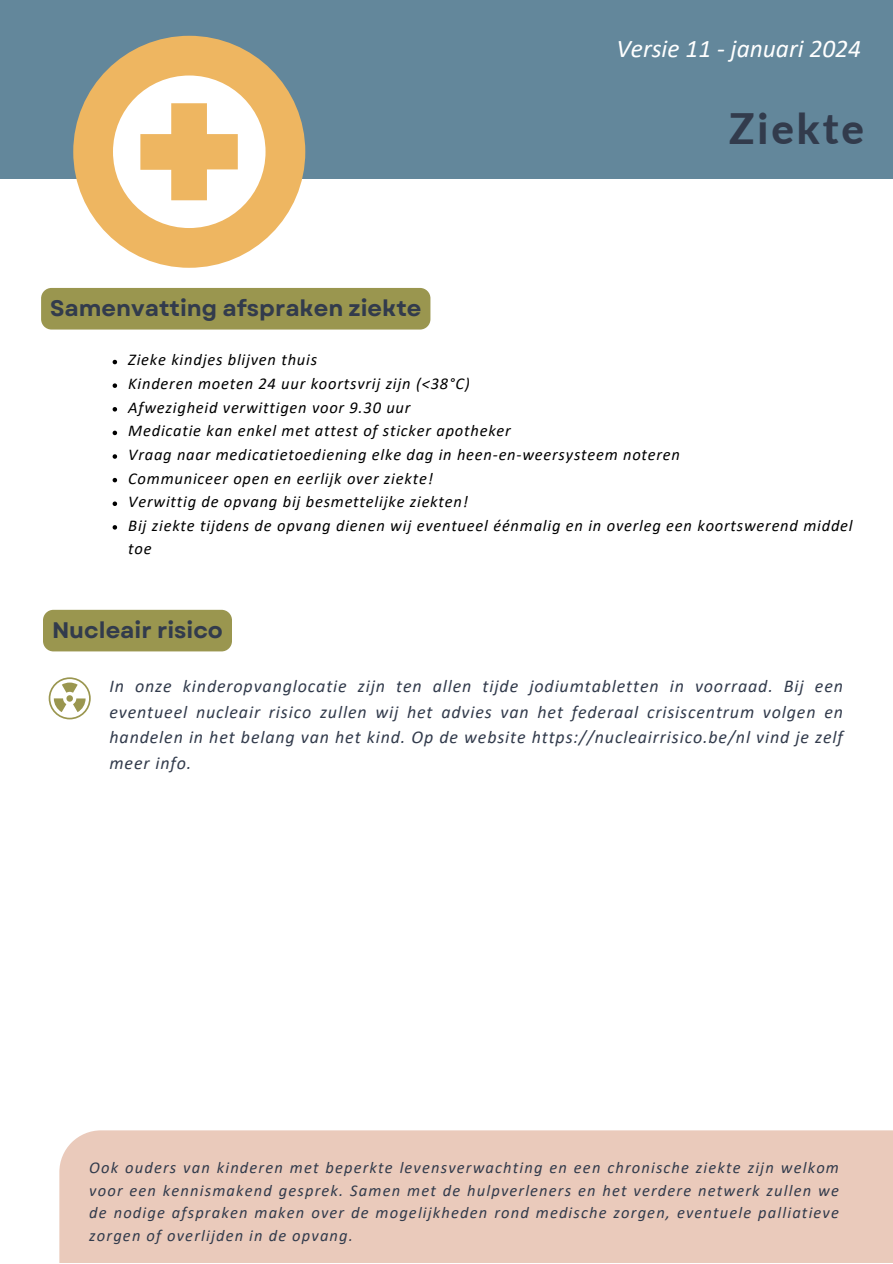
<style>
.page{position:relative;width:893px;height:1264px;background:#fff}
.page>*{position:absolute;margin:0;border:0;box-sizing:border-box;transform-origin:0 0}
.t1{font:800 42px "Lato";letter-spacing:.07em;color:#323b4c}
.t2{font:italic 25.5px "Calibri";color:#fff}
.t3{font:700 22.5px "Garet";color:#323b4c}
.t4{font:italic 18px/25.8px "Calibri";letter-spacing:.045em;color:#323b4c;text-align:justify}
.t5{font:italic 16.5px/23.5px "Calibri";letter-spacing:.045em;color:#000}
.t6{font:italic 16.5px/22.5px "Calibri";letter-spacing:.07em;color:#323b4c;text-align:justify}
</style>
<div class="page">
<svg style="left:49px;top:677px;width:41px;height:42px"></svg>
<div style="left:41px;top:288px;width:389px;height:41px;background:#9a964f"></div>
<svg style="left:113px;top:360px;width:4px;height:4px"></svg>
<svg style="left:113px;top:383px;width:4px;height:5px"></svg>
<svg style="left:113px;top:407px;width:4px;height:4px"></svg>
<svg style="left:113px;top:430px;width:4px;height:5px"></svg>
<svg style="left:113px;top:454px;width:4px;height:5px"></svg>
<svg style="left:113px;top:478px;width:4px;height:4px"></svg>
<svg style="left:113px;top:501px;width:4px;height:5px"></svg>
<svg style="left:113px;top:525px;width:4px;height:4px"></svg>
<div style="left:43px;top:610px;width:189px;height:41px;background:#9a964f;border-radius:10px"></div>
<div style="left:59px;top:1130px;width:833px;height:132px;background:#eacabb"></div>
<div style="left:0;top:0;width:892px;height:179px;background:#63879b"></div>
<div style="left:73px;top:36px;width:232px;height:232px;background:#eeb661;border-radius:50%"></div>
<svg style="left:113px;top:75px;width:152px;height:153px"></svg>
<p class="t2" style="left:616px;top:38px;width:246px">Versie 11 - januari 2024</p>
<p class="t1" style="left:729px;top:102px;width:136px">Ziekte</p>
<p class="t3" style="left:50px;top:292px;width:373px">Samenvatting afspraken ziekte</p>
<p class="t5" style="left:128px;top:349px;width:190px">Zieke kindjes blijven thuis</p>
<p class="t5" style="left:128px;top:373px;width:343px">Kinderen moeten 24 uur koortsvrij zijn (&lt;38°C)</p>
<p class="t5" style="left:128px;top:397px;width:284px">Afwezigheid verwittigen voor 9.30 uur</p>
<p class="t5" style="left:128px;top:420px;width:384px">Medicatie kan enkel met attest of sticker apotheker</p>
<p class="t5" style="left:128px;top:444px;width:553px">Vraag naar medicatietoediening elke dag in heen-en-weersysteem noteren</p>
<p class="t5" style="left:128px;top:467px;width:306px">Communiceer open en eerlijk over ziekte!</p>
<p class="t5" style="left:128px;top:491px;width:341px">Verwittig de opvang bij besmettelijke ziekten!</p>
<p class="t5" style="left:128px;top:515px;width:725px">Bij ziekte tijdens de opvang dienen wij eventueel éénmalig en in overleg een koortswerend middel toe</p>
<p class="t3" style="left:52px;top:614px;width:172px">Nucleair risico</p>
<p class="t4" style="left:109px;top:674px;width:735px">In onze kinderopvanglocatie zijn ten allen tijde jodiumtabletten in voorraad. Bij een eventueel nucleair risico zullen wij het advies van het federaal crisiscentrum volgen en handelen in het belang van het kind. Op de website https://nucleairrisico.be/nl vind je zelf meer info.</p>
<p class="t6" style="left:89px;top:1157px;width:751px">Ook ouders van kinderen met beperkte levensverwachting en een chronische ziekte zijn welkom voor een kennismakend gesprek. Samen met de hulpverleners en het verdere netwerk zullen we de nodige afspraken maken over de mogelijkheden rond medische zorgen, eventuele palliatieve zorgen of overlijden in de opvang.</p>
</div>
